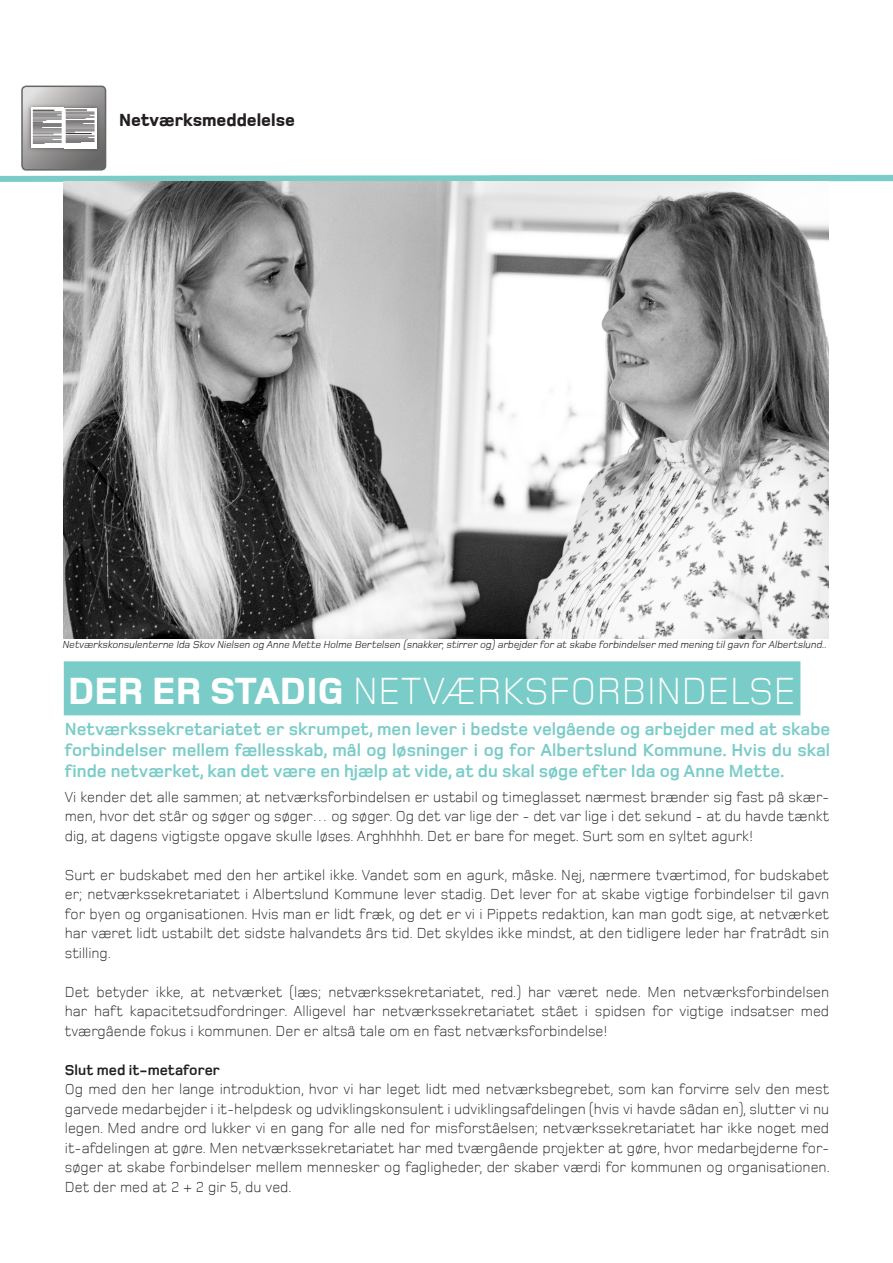
<style>
.page{position:relative;width:893px;height:1263px;background:#fff}
.page>*{position:absolute;margin:0;border:0;box-sizing:border-box;transform-origin:0 0}
.brød{font:300 39px "Foundry Monoline";color:#fff}
.t1{font:700 18px/21px "Foundry Monoline";color:#7accc8;text-align:justify}
.t2{font:800 18px "Foundry Monoline";color:#231f20}
.t3{font:300 15px/19.5px "Foundry Monoline";color:#231f20;text-align:justify}
.t4{font:700 15px "Foundry Monoline";color:#231f20}
.t5{font:italic 10.5px "Foundry Monoline";color:#231f20}
.s1{font-weight:800}
</style>
<div class="page">
<svg style="left:0;top:86px;width:893px;height:99px"></svg>
<img style="left:64px;top:181px;width:764px;height:458px">
<div style="left:64px;top:661px;width:736px;height:54px;background:#7accc8"></div>
<p class="t2" style="left:119px;top:110px;width:178px">Netværksmeddelelse</p>
<p class="t5" style="left:63px;top:639px;width:766px">Netværkskonsulenterne Ida Skov Nielsen og Anne Mette Holme Bertelsen (snakker, stirrer og) arbejder for at skabe forbindelser med mening til gavn for Albertslund..</p>
<p class="brød" style="left:68px;top:670px;width:730px"><span class="s1">DER ER STADIG</span> NETVÆRKSFORBINDELSE</p>
<p class="t1" style="left:65px;top:719px;width:767px">Netværkssekretariatet er skrumpet, men lever i bedste velgående og arbejder med at skabe forbindelser mellem fællesskab, mål og løsninger i og for Albertslund Kommune. Hvis du skal finde netværket, kan det være en hjælp at vide, at du skal søge efter Ida og Anne Mette.</p>
<p class="t3" style="left:65px;top:787px;width:766px">Vi kender det alle sammen; at netværksforbindelsen er ustabil og timeglasset nærmest brænder sig fast på skær&shy;men, hvor det står og søger og søger… og søger. Og det var lige der - det var lige i det sekund - at du havde tænkt dig, at dagens vigtigste opgave skulle løses. Arghhhhh. Det er bare for meget. Surt som en syltet agurk!</p>
<p class="t3" style="left:65px;top:865px;width:766px">Surt er budskabet med den her artikel ikke. Vandet som en agurk, måske. Nej, nærmere tværtimod, for budskabet er; netværkssekretariatet i Albertslund Kommune lever stadig. Det lever for at skabe vigtige forbindelser til gavn for byen og organisationen. Hvis man er lidt fræk, og det er vi i Pippets redaktion, kan man godt sige, at netværket har været lidt ustabilt det sidste halvandets års tid. Det skyldes ikke mindst, at den tidligere leder har fratrådt sin stilling.</p>
<p class="t3" style="left:65px;top:982px;width:766px">Det betyder ikke, at netværket (læs; netværkssekretariatet, red.) har været nede. Men netværksforbindelsen har haft kapacitetsudfordringer. Alligevel har netværkssekretariatet stået i spidsen for vigtige indsatser med tværgående fokus i kommunen. Der er altså tale om en fast netværksforbindelse!</p>
<p class="t4" style="left:65px;top:1062px;width:156px">Slut med it-metaforer</p>
<p class="t3" style="left:65px;top:1079px;width:766px">Og med den her lange introduktion, hvor vi har leget lidt med netværksbegrebet, som kan forvirre selv den mest garvede medarbejder i it-helpdesk og udviklingskonsulent i udviklingsafdelingen (hvis vi havde sådan en), slutter vi nu legen. Med andre ord lukker vi en gang for alle ned for misforståelsen; netværkssekretariatet har ikke noget med it-afdelingen at gøre. Men netværkssekretariatet har med tværgående projekter at gøre, hvor medarbejderne for&shy;søger at skabe forbindelser mellem mennesker og fagligheder, der skaber værdi for kommunen og organisationen.<br>Det der med at 2 + 2 gir 5, du ved.</p>
</div>
